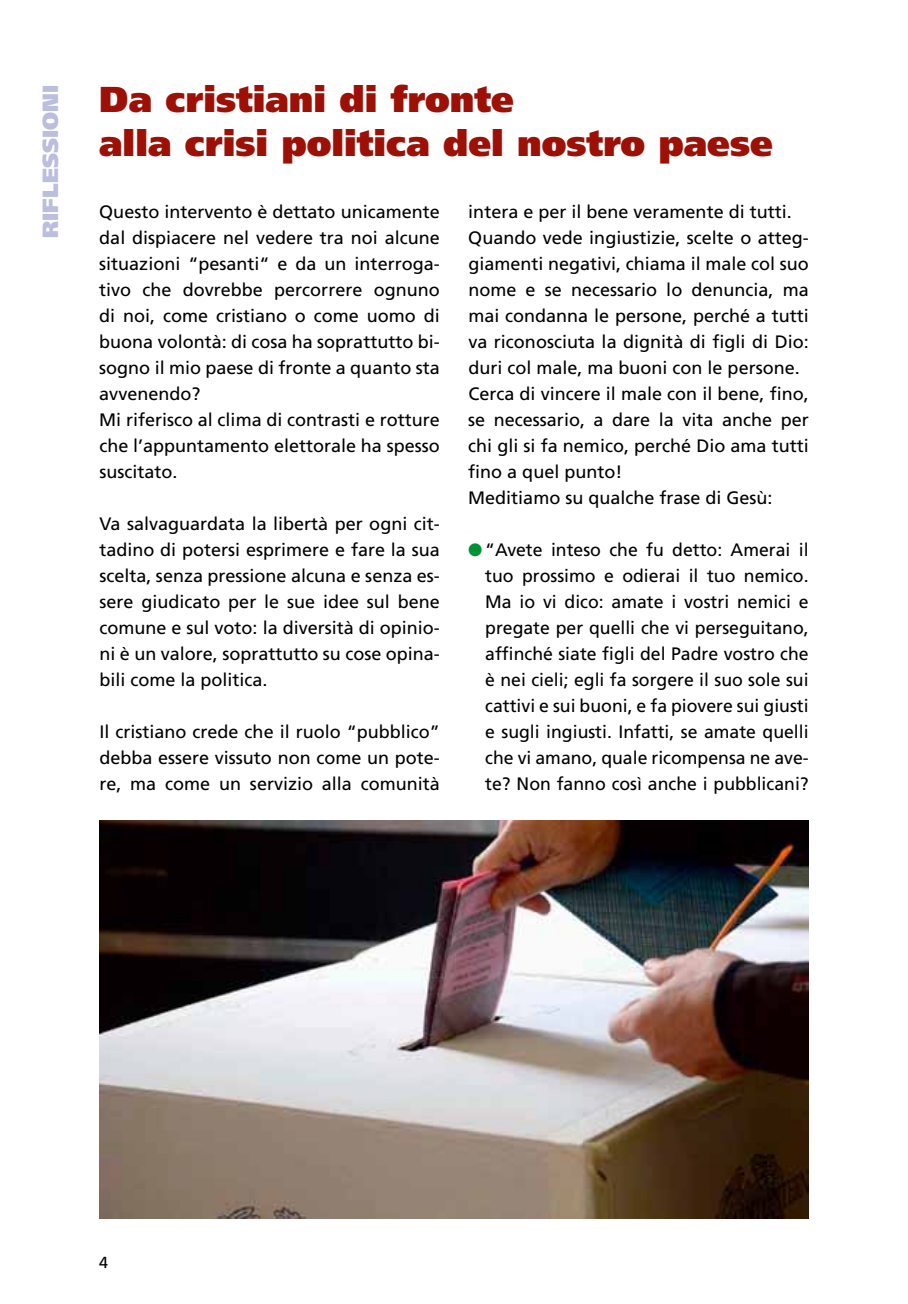
<style>
.page{position:relative;width:908px;height:1304px;background:#fff}
.page>*{position:absolute;margin:0;border:0;box-sizing:border-box;transform-origin:0 0}
.t1{font:900 36px/43.2px "Frutiger";color:#9c1006}
.t2{font:900 22px "Frutiger";color:#bbbedc}
.t3{font:18px/26px "Frutiger";color:#000;text-align:justify}
.t4{font:16px "Frutiger";color:#000}
.s1{color:#009236}
</style>
<div class="page">
<img style="left:99px;top:820px;width:709px;height:399px">
<p class="t2" style="left:37px;top:238px;width:154px;rotate:-90deg">riflessioni</p>
<h1 class="t1" style="left:99px;top:78px;width:674px">Da cristiani di fronte<br>alla crisi politica del nostro paese</h1>
<p class="t3" style="left:99px;top:199px;width:342px;text-align:left">Questo intervento è dettato unicamente dal dispiacere nel vedere tra noi alcune situazioni “pesanti“ e da un interroga&shy;tivo che dovrebbe percorrere ognuno di noi, come cristiano o come uomo di buona volontà: di cosa ha soprattutto bi&shy;sogno il mio paese di fronte a quanto sta avvenendo?<br>Mi riferisco al clima di contrasti e rotture che l’appuntamento elettorale ha spesso suscitato.</p>
<p class="t3" style="left:99px;top:511px;width:342px">Va salvaguardata la libertà per ogni cit&shy;tadino di potersi esprimere e fare la sua scelta, senza pressione alcuna e senza es&shy;sere giudicato per le sue idee sul bene comune e sul voto: la diversità di opinio&shy;ni è un valore, soprattutto su cose opina&shy;bili come la politica.</p>
<p class="t3" style="left:99px;top:719px;width:342px">Il cristiano crede che il ruolo “pubblico” debba essere vissuto non come un pote&shy;re, ma come un servizio alla comunità</p>
<p class="t3" style="left:468px;top:199px;width:342px;text-align:left">intera e per il bene veramente di tutti.<br>Quando vede ingiustizie, scelte o atteg&shy;giamenti negativi, chiama il male col suo nome e se necessario lo denuncia, ma mai condanna le persone, perché a tutti va riconosciuta la dignità di figli di Dio: duri col male, ma buoni con le persone.<br>Cerca di vincere il male con il bene, fino, se necessario, a dare la vita anche per chi gli si fa nemico, perché Dio ama tutti fino a quel punto!<br>Meditiamo su qualche frase di Gesù:</p>
<p class="t3" style="left:485px;top:537px;width:325px;text-indent:-17px"><span class="s1">●</span>“Avete inteso che fu detto: Amerai il tuo prossimo e odierai il tuo nemico.<br>Ma io vi dico: amate i vostri nemici e pregate per quelli che vi perseguitano, affinché siate figli del Padre vostro che è nei cieli; egli fa sorgere il suo sole sui cattivi e sui buoni, e fa piovere sui giusti e sugli ingiusti. Infatti, se amate quelli che vi amano, quale ricompensa ne ave&shy;te? Non fanno così anche i pubblicani?</p>
<p class="t4" style="left:99px;top:1253px;width:10px">4</p>
</div>
